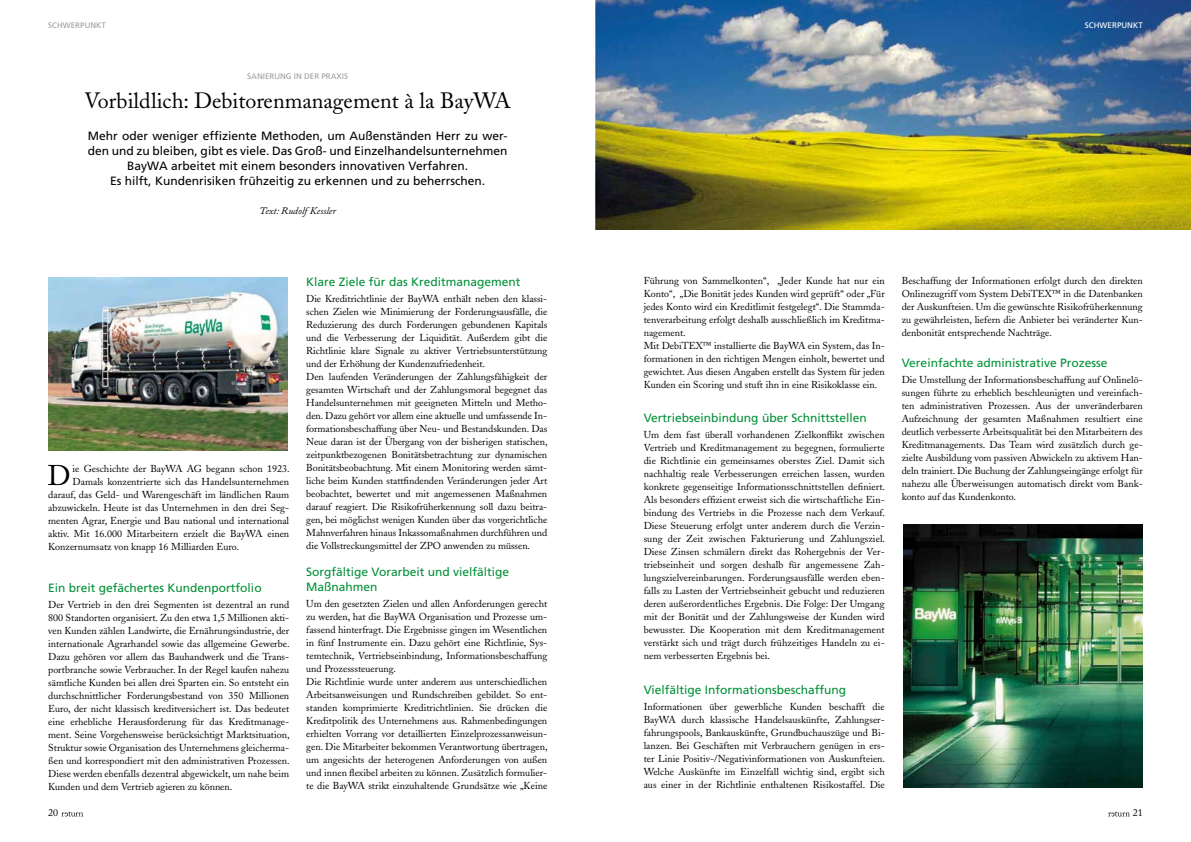
<style>
.page{position:relative;width:1191px;height:842px;background:#fff}
.page>*{position:absolute;margin:0;border:0;box-sizing:border-box;transform-origin:0 0}
.t1{font:28.3px "Adobe Caslon";color:#000}
.t2{font:22px "Adobe Caslon";color:#000}
.t3{font:12px/15px "Frutiger";color:#000;text-align:center}
.t4{font:12px/15px "Frutiger";color:#009037}
.t5{font:10px/13px "Adobe Caslon";color:#000;text-align:justify}
.t6{font:italic 10px "Adobe Caslon";letter-spacing:.005em;color:#000}
.t7{font:8px "Frutiger";color:#9c9e9f}
.t8{font:8px "Frutiger";color:#fff}
</style>
<div class="page">
<svg style="left:62px;top:811px;width:21px;height:5px"></svg>
<svg style="left:1108px;top:811px;width:21px;height:5px"></svg>
<img style="left:595px;top:0;width:596px;height:230px">
<img style="left:903px;top:524px;width:239px;height:263px">
<img style="left:48px;top:278px;width:240px;height:172px">
<p class="t7" style="left:48px;top:21px;width:22px">Schwerp</p>
<p class="t7" style="left:85px;top:21px;width:23px">unkt</p>
<p class="t7" style="left:247px;top:72px;width:63px">Sanierung in der</p>
<p class="t7" style="left:321px;top:72px;width:27px">Praxis</p>
<h2 class="t2" style="left:85px;top:87px;width:428px">Vorbildlich: Debitorenmanagement à la BayWA</h2>
<p class="t3" style="left:88px;top:128px;width:421px">Mehr oder weniger effiziente Methoden, um Außenständen Herr zu wer&shy;den und zu bleiben, gibt es viele. Das Groß- und Einzelhandelsunternehmen BayWA arbeitet mit einem besonders innovativen Verfahren.<br>Es hilft, Kundenrisiken frühzeitig zu erkennen und zu beherrschen.</p>
<p class="t6" style="left:259px;top:205px;width:78px">Text: Rudolf Kessler</p>
<h1 class="t1" style="left:47px;top:459px;width:24px">D</h1>
<p class="t5" style="left:73px;top:462px;width:218px">ie Geschichte der BayWA AG begann schon 1923.</p>
<p class="t5" style="left:73px;top:475px;width:218px">Damals konzentrierte sich das Handelsunternehmen</p>
<p class="t5" style="left:48px;top:488px;width:242px">darauf, das Geld- und Warengeschäft im ländlichen Raum</p>
<p class="t5" style="left:48px;top:501px;width:242px">abzuwickeln. Heute ist das Unternehmen in den drei Seg-</p>
<p class="t5" style="left:48px;top:514px;width:242px">menten Agrar, Energie und Bau national und international</p>
<p class="t5" style="left:48px;top:527px;width:242px">aktiv. Mit 16.000 Mitarbeitern erzielt die BayWA einen</p>
<p class="t5" style="left:48px;top:540px;width:192px">Konzernumsatz von knapp 16 Milliarden Euro.</p>
<p class="t4" style="left:48px;top:580px;width:215px">Ein breit gefächertes Kundenportfolio</p>
<p class="t5" style="left:48px;top:598px;width:243px">Der Vertrieb in den drei Segmenten ist dezentral an rund 800 Standorten organisiert. Zu den etwa 1,5 Millionen akti&shy;ven Kunden zählen Landwirte, die Ernährungsindustrie, der internationale Agrarhandel sowie das allgemeine Gewerbe.<br>Dazu gehören vor allem das Bauhandwerk und die Trans&shy;portbranche sowie Verbraucher. In der Regel kaufen nahezu sämtliche Kunden bei allen drei Sparten ein. So entsteht ein durchschnittlicher Forderungsbestand von 350 Millionen Euro, der nicht klassisch kreditversichert ist. Das bedeutet eine erhebliche Herausforderung für das Kreditmanage&shy;ment. Seine Vorgehensweise berücksichtigt Marktsituation, Struktur sowie Organisation des Unternehmens gleicherma&shy;ßen und korrespondiert mit den administrativen Prozessen.<br>Diese werden ebenfalls dezentral abgewickelt, um nahe beim Kunden und dem Vertrieb agieren zu können.</p>
<p class="t4" style="left:306px;top:274px;width:216px">Klare Ziele für das Kreditmanagement</p>
<p class="t5" style="left:306px;top:292px;width:243px;text-align:left">Die Kreditrichtlinie der BayWA enthält neben den klassi&shy;schen Zielen wie Minimierung der Forderungsausfälle, die Reduzierung des durch Forderungen gebundenen Kapitals und die Verbesserung der Liquidität. Außerdem gibt die Richtlinie klare Signale zu aktiver Vertriebsunterstützung und der Erhöhung der Kundenzufriedenheit.<br>Den laufenden Veränderungen der Zahlungsfähigkeit der gesamten Wirtschaft und der Zahlungsmoral begegnet das Handelsunternehmen mit geeigneten Mitteln und Metho&shy;den. Dazu gehört vor allem eine aktuelle und umfassende In&shy;formationsbeschaffung über Neu- und Bestandskunden. Das Neue daran ist der Übergang von der bisherigen statischen, zeitpunktbezogenen Bonitätsbetrachtung zur dynamischen Bonitätsbeobachtung. Mit einem Monitoring werden sämt&shy;liche beim Kunden stattfindenden Veränderungen jeder Art beobachtet, bewertet und mit angemessenen Maßnahmen darauf reagiert. Die Risikofrüherkennung soll dazu beitra&shy;gen, bei möglichst wenigen Kunden über das vorgerichtliche Mahnverfahren hinaus Inkassomaßnahmen durchführen und die Vollstreckungsmittel der ZPO anwenden zu müssen.</p>
<p class="t4" style="left:306px;top:564px;width:204px">Sorgfältige Vorarbeit und vielfältige<br>Maßnahmen</p>
<p class="t5" style="left:306px;top:597px;width:243px;text-align:left">Um den gesetzten Zielen und allen Anforderungen gerecht zu werden, hat die BayWA Organisation und Prozesse um&shy;fassend hinterfragt. Die Ergebnisse gingen im Wesentlichen in fünf Instrumente ein. Dazu gehört eine Richtlinie, Sys&shy;temtechnik, Vertriebseinbindung, Informationsbeschaffung und Prozesssteuerung.<br>Die Richtlinie wurde unter anderem aus unterschiedlichen Arbeitsanweisungen und Rundschreiben gebildet. So ent&shy;standen komprimierte Kreditrichtlinien. Sie drücken die Kreditpolitik des Unternehmens aus. Rahmenbedingungen erhielten Vorrang vor detaillierten Einzelprozessanweisun&shy;gen. Die Mitarbeiter bekommen Verantwortung übertragen, um angesichts der heterogenen Anforderungen von außen und innen flexibel arbeiten zu können. Zusätzlich formulier&shy;te die BayWA strikt einzuhaltende Grundsätze wie „Keine</p>
<p class="t8" style="left:1085px;top:21px;width:22px">Schwerp</p>
<p class="t8" style="left:1121px;top:21px;width:23px">unkt</p>
<p class="t5" style="left:643px;top:274px;width:242px;text-align:left">Führung von Sammelkonten“, „Jeder Kunde hat nur ein Konto“, „Die Bonität jedes Kunden wird geprüft“ oder „Für jedes Konto wird ein Kreditlimit festgelegt“. Die Stammda&shy;tenverarbeitung erfolgt deshalb ausschließlich im Kreditma&shy;nagement.<br>Mit DebiTEX™ installierte die BayWA ein System, das In&shy;formationen in den richtigen Mengen einholt, bewertet und gewichtet. Aus diesen Angaben erstellt das System für jeden Kunden ein Scoring und stuft ihn in eine Risikoklasse ein.</p>
<p class="t4" style="left:643px;top:410px;width:224px">Vertriebseinbindung über Schnittstellen</p>
<p class="t5" style="left:643px;top:428px;width:243px">Um dem fast überall vorhandenen Zielkonflikt zwischen Vertrieb und Kreditmanagement zu begegnen, formulierte die Richtlinie ein gemeinsames oberstes Ziel. Damit sich nachhaltig reale Verbesserungen erreichen lassen, wurden konkrete gegenseitige Informationsschnittstellen definiert.<br>Als besonders effizient erweist sich die wirtschaftliche Ein&shy;bindung des Vertriebs in die Prozesse nach dem Verkauf.<br>Diese Steuerung erfolgt unter anderem durch die Verzin&shy;sung der Zeit zwischen Fakturierung und Zahlungsziel.<br>Diese Zinsen schmälern direkt das Rohergebnis der Ver&shy;triebseinheit und sorgen deshalb für angemessene Zah&shy;lungszielvereinbarungen. Forderungsausfälle werden eben&shy;falls zu Lasten der Vertriebseinheit gebucht und reduzieren deren außerordentliches Ergebnis. Die Folge: Der Umgang mit der Bonität und der Zahlungsweise der Kunden wird bewusster. Die Kooperation mit dem Kreditmanagement verstärkt sich und trägt durch frühzeitiges Handeln zu ei&shy;nem verbesserten Ergebnis bei.</p>
<p class="t4" style="left:643px;top:682px;width:204px">Vielfältige I nformationsbeschaffung</p>
<p class="t5" style="left:643px;top:700px;width:243px">Informationen über gewerbliche Kunden beschafft die BayWA durch klassische Handelsauskünfte, Zahlungser&shy;fahrungspools, Bankauskünfte, Grundbuchauszüge und Bi&shy;lanzen. Bei Geschäften mit Verbrauchern genügen in ers&shy;ter Linie Positiv-/Negativinformationen von Auskunfteien.<br>Welche Auskünfte im Einzelfall wichtig sind, ergibt sich aus einer in der Richtlinie enthaltenen Risikostaffel. Die</p>
<p class="t5" style="left:901px;top:274px;width:242px">Beschaffung der Informationen erfolgt durch den direkten Onlinezugriff vom System DebiTEX™ in die Datenbanken der Auskunfteien. Um die gewünschte Risikofrüherkennung zu gewährleisten, liefern die Anbieter bei veränderter Kun&shy;denbonität entsprechende Nachträge.</p>
<p class="t4" style="left:901px;top:355px;width:207px">Vereinfachte administrative Prozesse</p>
<p class="t5" style="left:901px;top:373px;width:242px">Die Umstellung der Informationsbeschaffung auf Onlinelö&shy;sungen führte zu erheblich beschleunigten und vereinfach&shy;ten administrativen Prozessen. Aus der unveränderbaren Aufzeichnung der gesamten Maßnahmen resultiert eine deutlich verbesserte Arbeitsqualität bei den Mitarbeitern des Kreditmanagements. Das Team wird zusätzlich durch ge&shy;zielte Ausbildung vom passiven Abwickeln zu aktivem Han&shy;deln trainiert. Die Buchung der Zahlungseingänge erfolgt für nahezu alle Überweisungen automatisch direkt vom Bank&shy;konto auf das Kundenkonto.</p>
<p class="t5" style="left:48px;top:807px;width:11px">20</p>
<p class="t5" style="left:1132px;top:807px;width:11px">21</p>
</div>
